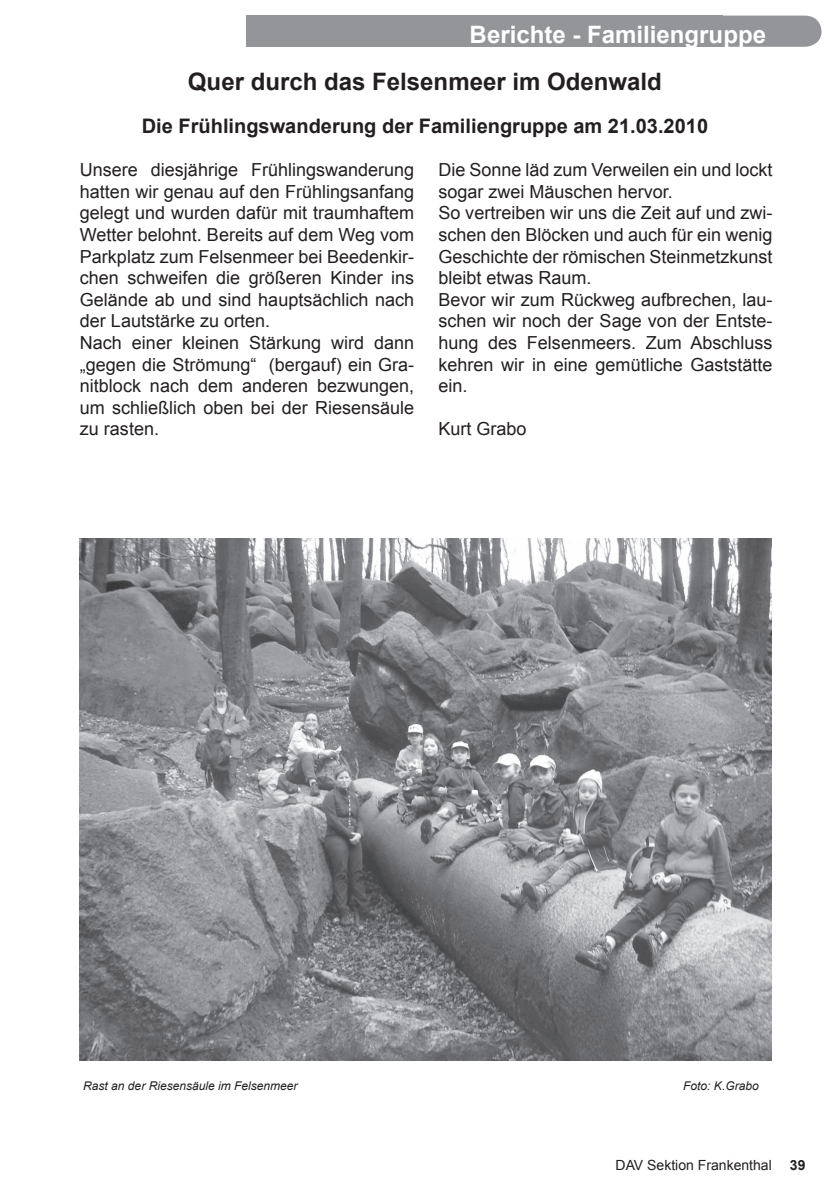
<style>
.page{position:relative;width:840px;height:1191px;background:#fff}
.page>*{position:absolute;margin:0;border:0;box-sizing:border-box;transform-origin:0 0}
.t1{font:700 24px "Arial";color:#231f20}
.t2{font:700 24px "Arial";color:#fff}
.t3{font:700 20px "Arial";color:#231f20}
.t4{font:18px/21.6px "Arial";color:#231f20}
.t5{font:14px "Arial";color:#231f20}
.t6{font:700 14px "Arial";color:#231f20}
.t7{font:italic 12px "Arial";color:#231f20}
</style>
<div class="page">
<div style="left:721px;top:16px;width:100px;height:31px;background:#939598"></div>
<div style="left:246px;top:16px;width:475px;height:31px;background:#939598"></div>
<img style="left:79px;top:539px;width:692px;height:522px">
<h1 class="t2" style="left:469px;top:21px;width:298px">Berichte - Familiengruppe</h1>
<h1 class="t1" style="left:188px;top:68px;width:475px">Quer durch das Felsenmeer im Odenwald</h1>
<p class="t3" style="left:142px;top:115px;width:567px">Die Frühlingswanderung der Familiengruppe am 21.03.2010</p>
<p class="t4" style="left:80px;top:159px;width:336px">Unsere diesjährige Frühlingswanderung hatten wir genau auf den Frühlingsanfang gelegt und wurden dafür mit traumhaftem Wetter belohnt. Bereits auf dem Weg vom Parkplatz zum Felsenmeer bei Beedenkir&shy;chen schweifen die größeren Kinder ins Gelände ab und sind hauptsächlich nach der Lautstärke zu orten.<br>Nach einer kleinen Stärkung wird dann „gegen die Strömung“ (bergauf) ein Gra&shy;nitblock nach dem anderen bezwungen, um schließlich oben bei der Riesensäule zu rasten.</p>
<p class="t4" style="left:438px;top:159px;width:335px">Die Sonne läd zum Verweilen ein und lockt sogar zwei Mäuschen hervor.<br>So vertreiben wir uns die Zeit auf und zwi&shy;schen den Blöcken und auch für ein wenig Geschichte der römischen Steinmetzkunst bleibt etwas Raum.<br>Bevor wir zum Rückweg aufbrechen, lau&shy;schen wir noch der Sage von der Entste&shy;hung des Felsenmeers. Zum Abschluss kehren wir in eine gemütliche Gaststätte ein.</p>
<p class="t4" style="left:438px;top:418px;width:90px">Kurt Grabo</p>
<p class="t7" style="left:83px;top:1079px;width:216px">Rast an der Riesensäule im Felsenmeer</p>
<p class="t7" style="left:683px;top:1079px;width:77px">Foto: K.Grabo</p>
<p class="t5" style="left:615px;top:1157px;width:158px">DAV Sektion Frankenthal</p>
<p class="t6" style="left:789px;top:1157px;width:17px">39</p>
</div>
